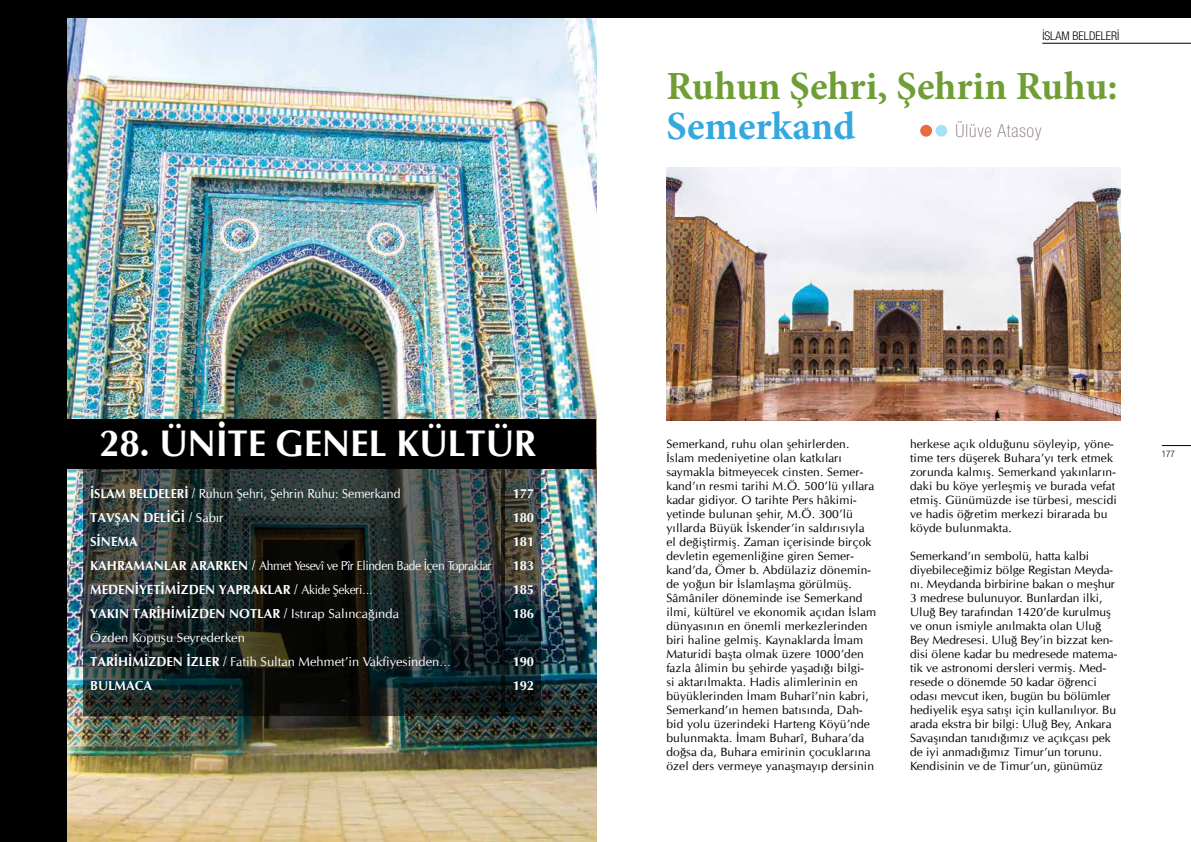
<style>
.page{position:relative;width:1191px;height:842px;background:#fff}
.page>*{position:absolute;margin:0;border:0;box-sizing:border-box;transform-origin:0 0}
.t1{font:700 40px "Minion Pro";color:#6e9e34}
.t2{font:700 40px "Minion Pro";color:#36a8e0}
.t3{font:700 37px "CG Omega";letter-spacing:-.01em;color:#fff}
.t4{font:100 condensed 18px "Helvetica Neue LT Pro";letter-spacing:.05em;color:#827080}
.t5{font:700 13px/24px "CG Omega";color:#fff}
.t6{font:13px/24px "Cg Omega";color:#fff}
.t7{font:13px "Cg Omega";letter-spacing:-.03em;color:#fff;scale:.93 1}
.t8{font:13px "Cg Omega";color:#fff;scale:.95 1}
.t9{font:12px/14px "Cg Omega";letter-spacing:.01em;color:#000}
.t10{font:300 condensed 12px "Helvetica Neue LT Pro";color:#000}
.t11{font:300 condensed 9px "Helvetica Neue LT Pro";color:#000}
.s1{font-family:"CG Omega";font-weight:700}
.s2{font-family:"Cg Omega";font-weight:400}
</style>
<div class="page">
<hr style="left:1161px;top:445px;width:30px;height:1px;background:#000">
<hr style="left:1042px;top:43px;width:149px;height:1px;background:#000">
<img style="left:66px;top:18px;width:530px;height:824px">
<div style="left:57px;top:420px;width:539px;height:49px;background:#000"></div>
<div style="left:0;top:0;width:66px;height:842px;background:#000"></div>
<svg style="left:83px;top:469px;width:457px;height:246px"></svg>
<hr style="left:502px;top:468px;width:3px;height:247px;background:#000">
<div style="left:0;top:0;width:1191px;height:18px;background:#000"></div>
<img style="left:666px;top:168px;width:454px;height:253px">
<div style="left:920px;top:125px;width:12px;height:12px;background:#e86b3d;border-radius:50%"></div>
<div style="left:935px;top:125px;width:12px;height:12px;background:#a8e0f9;border-radius:50%"></div>
<h2 class="t3" style="left:99px;top:419px;width:438px">28. ÜNİTE GENEL KÜLTÜR</h2>
<p class="t8" style="left:90px;top:486px;width:328px"><span class="s1">İSLAM BELDELERİ /</span> Ruhun Şehri, Şehrin Ruhu: Semerkand</p>
<p class="t5" style="left:90px;top:506px;width:135px">TAVŞAN DELİĞİ / <span class="s2">Sabır<br></span>SİNEMA</p>
<p class="t7" style="left:90px;top:558px;width:433px"><span class="s1">KAHRAMANLAR ARARKEN /</span> Ahmet Yesevî ve Pîr Elinden Bade İçen Topraklar</p>
<p class="t5" style="left:90px;top:578px;width:310px">MEDENİYETİMİZDEN YAPRAKLAR / <span class="s2">Akide Şekeri…<br></span>YAKIN TARİHİMİZDEN NOTLAR / <span class="s2">Istırap Salıncağında</span></p>
<p class="t6" style="left:90px;top:626px;width:362px">Özden Kopuşu Seyrederken<br><span class="s1">TARİHİMİZDEN İZLER /</span> Fatih Sultan Mehmet’in Vakfiyesinden…</p>
<p class="t5" style="left:90px;top:674px;width:63px">BULMACA</p>
<p class="t5" style="left:512px;top:482px;width:23px;text-align:justify">177<br>180<br>181<br>183<br>185<br>186</p>
<p class="t5" style="left:512px;top:650px;width:23px">190<br>192</p>
<p class="t10" style="left:1042px;top:29px;width:79px">İSLAM BELDELERİ</p>
<h1 class="t1" style="left:666px;top:58px;width:453px">Ruhun Şehri, Şehrin Ruhu:</h1>
<h1 class="t2" style="left:666px;top:98px;width:190px">Semerkand</h1>
<h3 class="t4" style="left:955px;top:121px;width:87px">Ülüve Atasoy</h3>
<p class="t9" style="left:666px;top:437px;width:211px">Semerkand, ruhu olan şehirlerden.<br>İslam medeniyetine olan katkıları saymakla bitmeyecek cinsten. Semer&shy;kand’ın resmi tarihi M.Ö. 500’lü yıllara kadar gidiyor. O tarihte Pers hâkimi&shy;yetinde bulunan şehir, M.Ö. 300’lü yıllarda Büyük İskender’in saldırısıyla el değiştirmiş. Zaman içerisinde birçok devletin egemenliğine giren Semer&shy;kand’da, Ömer b. Abdülaziz dönemin&shy;de yoğun bir İslamlaşma görülmüş.<br>Sâmâniler döneminde ise Semerkand ilmi, kültürel ve ekonomik açıdan İslam dünyasının en önemli merkezlerinden biri haline gelmiş. Kaynaklarda İmam Maturidi başta olmak üzere 1000’den fazla âlimin bu şehirde yaşadığı bilgi-<br>si aktarılmakta. Hadis alimlerinin en büyüklerinden İmam Buharî’nin kabri, Semerkand’ın hemen batısında, Dah&shy;bid yolu üzerindeki Harteng Köyü’nde bulunmakta. İmam Buharî, Buhara’da doğsa da, Buhara emirinin çocuklarına özel ders vermeye yanaşmayıp dersinin</p>
<p class="t9" style="left:910px;top:437px;width:208px">herkese açık olduğunu söyleyip, yöne&shy;time ters düşerek Buhara’yı terk etmek zorunda kalmış. Semerkand yakınların&shy;daki bu köye yerleşmiş ve burada vefat etmiş. Günümüzde ise türbesi, mescidi ve hadis öğretim merkezi birarada bu köyde bulunmakta.</p>
<p class="t9" style="left:910px;top:549px;width:208px">Semerkand’ın sembolü, hatta kalbi diyebileceğimiz bölge Registan Meyda&shy;nı. Meydanda birbirine bakan o meşhur 3 medrese bulunuyor. Bunlardan ilki, Uluğ Bey tarafından 1420’de kurulmuş ve onun ismiyle anılmakta olan Uluğ Bey Medresesi. Uluğ Bey’in bizzat ken&shy;disi ölene kadar bu medresede matema&shy;tik ve astronomi dersleri vermiş. Med&shy;resede o dönemde 50 kadar öğrenci odası mevcut iken, bugün bu bölümler hediyelik eşya satışı için kullanılıyor. Bu arada ekstra bir bilgi: Uluğ Bey, Ankara Savaşından tanıdığımız ve açıkçası pek de iyi anmadığımız Timur’un torunu.<br>Kendisinin ve de Timur’un, günümüz</p>
<p class="t11" style="left:1162px;top:448px;width:14px">177</p>
</div>
